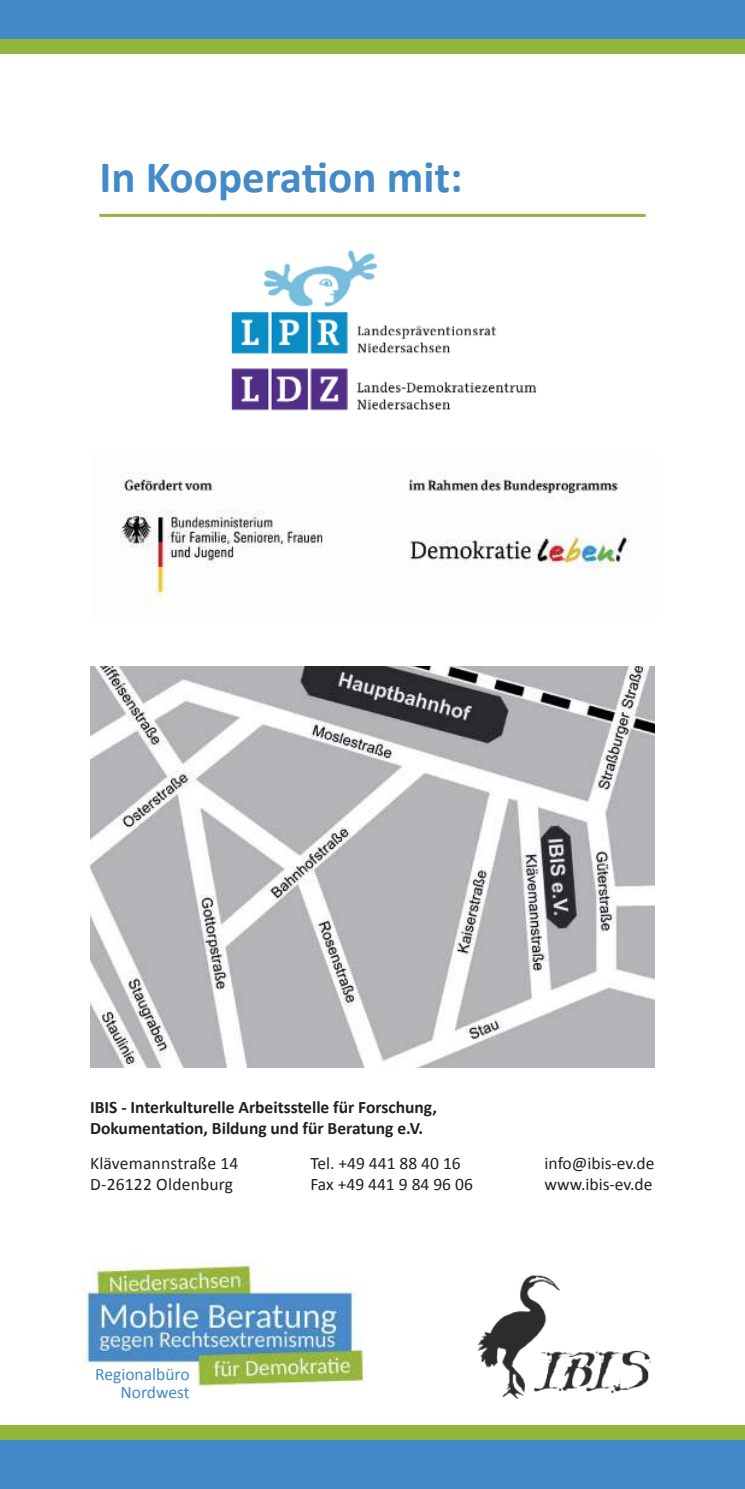
<style>
.page{position:relative;width:745px;height:1489px;background:#fff}
.page>*{position:absolute;margin:0;border:0;box-sizing:border-box;transform-origin:0 0}
.t1{font:700 45px "Calibri";color:#448ac9}
.t2{font:17.5px/21px "Calibri";color:#221f1f}
.t3{font:700 17.5px/21px "Calibri";color:#221f1f}
.t4{font:17.5px/17.5px "Calibri";color:#448ac9;text-align:right}
</style>
<div class="page">
<div style="left:0;top:1439px;width:744px;height:49px;background:#448ac9"></div>
<div style="left:0;top:0;width:744px;height:39px;background:#448ac9"></div>
<div style="left:0;top:39px;width:744px;height:14px;background:#94b53b"></div>
<div style="left:0;top:1424px;width:744px;height:15px;background:#94b53b"></div>
<img style="left:477px;top:1275px;width:174px;height:123px">
<img style="left:90px;top:666px;width:564px;height:401px">
<img style="left:120px;top:471px;width:510px;height:136px">
<hr style="left:99px;top:214px;width:546px;height:3px;background:#94b53b">
<img style="left:231px;top:250px;width:306px;height:161px">
<img style="left:83px;top:1259px;width:281px;height:126px">
<h1 class="t1" style="left:99px;top:148px;width:364px">In Koopera琀椀on mit:</h1>
<p class="t3" style="left:90px;top:1098px;width:348px">IBIS - Interkulturelle Arbeitsstelle für Forschung,<br>Dokumenta琀椀on, Bildung und für Beratung e.V.</p>
<p class="t2" style="left:90px;top:1152px;width:150px">Klävemannstraße 14<br>D-26122 Oldenburg</p>
<p class="t2" style="left:310px;top:1152px;width:164px">Tel. +49 441 88 40 16<br>Fax +49 441 9 84 96 06</p>
<p class="t2" style="left:544px;top:1152px;width:111px">info@ibis-ev.de www.ibis-ev.de</p>
<p class="t4" style="left:95px;top:1366px;width:96px">Regionalbüro<br>Nordwest</p>
</div>
